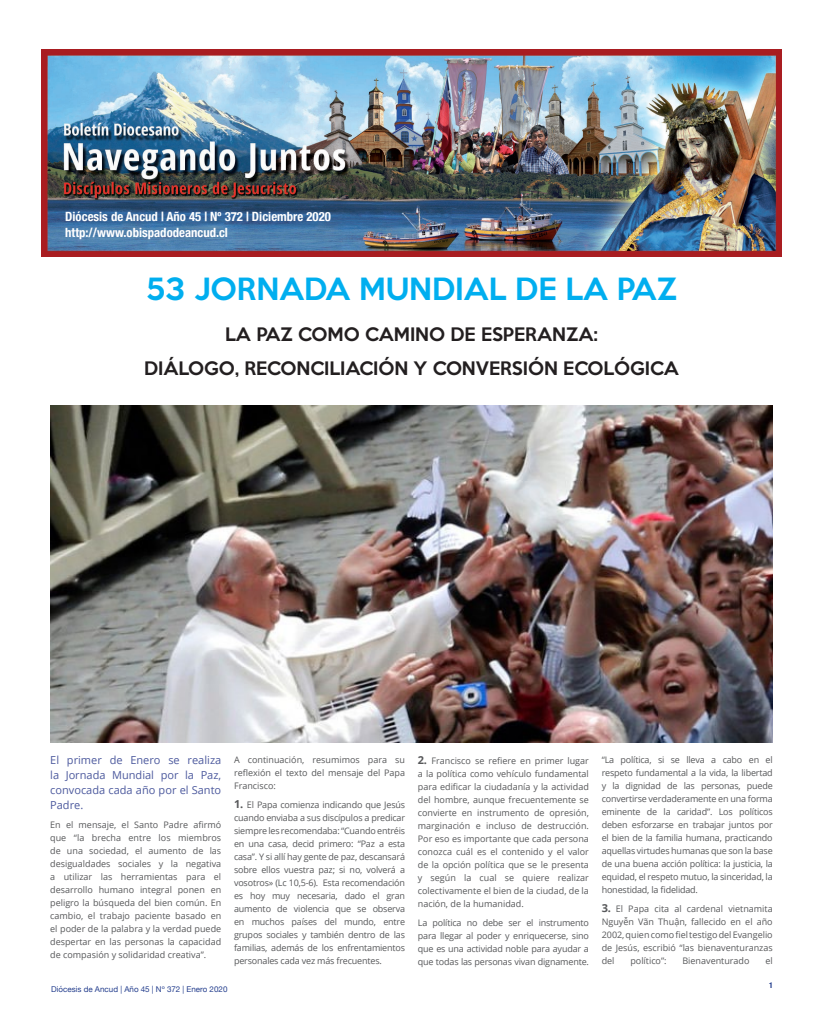
<style>
.page{position:relative;width:823px;height:1021px;background:#fff}
.page>*{position:absolute;margin:0;border:0;box-sizing:border-box;transform-origin:0 0}
.t1{font:500 28px "Keep Calm";color:#00aeef}
.t2{font:500 17px "Keep Calm";color:#231f20}
.t3{font:700 condensed 12.7px "Helvetica Neue";color:#fff}
.t4{font:11px/15px "Open Sans";color:#4d5a9e;text-align:justify}
.t5{font:9px/13px "Open Sans";color:#57585a;text-align:justify}
.t6{font:8px "Helvetica Neue";color:#253f8e}
.t7{font:700 condensed 8px "Helvetica Neue";color:#253f8e}
.s1{font-weight:700;font-size:11px}
</style>
<div class="page">
<img style="left:42px;top:50px;width:738px;height:206px">
<img style="left:50px;top:405px;width:722px;height:338px">
<p class="t3" style="left:65px;top:206px;width:267px">Diócesis de Ancud | Año 45 | Nº 372 | Diciembre 2020</p>
<p class="t3" style="left:65px;top:222px;width:164px">http://www.obispadodeancud.cl</p>
<p class="t1" style="left:146px;top:265px;width:532px">53 JORNADA MUNDIAL DE LA PAZ</p>
<p class="t2" style="left:225px;top:320px;width:374px">LA PAZ COMO CAMINO DE ESPERANZA:</p>
<p class="t2" style="left:144px;top:353px;width:536px">DIÁLOGO, RECONCILIACIÓN Y CONVERSIÓN ECOLÓGICA</p>
<p class="t4" style="left:50px;top:752px;width:172px">El primer de Enero se realiza la Jornada Mundial por la Paz, convocada cada año por el Santo Padre.</p>
<p class="t5" style="left:50px;top:818px;width:172px">En el mensaje, el Santo Padre afirmó que “la brecha entre los miembros de una sociedad, el aumento de las desigualdades sociales y la negativa a utilizar las herramientas para el desarrollo humano integral ponen en peligro la búsqueda del bien común. En cambio, el trabajo paciente basado en el poder de la palabra y la verdad puede despertar en las personas la capacidad de compasión y solidaridad creativa”.</p>
<p class="t5" style="left:234px;top:752px;width:172px">A continuación, resumimos para su reflexión el texto del mensaje del Papa Francisco:</p>
<p class="t5" style="left:234px;top:797px;width:172px"><span class="s1">1.</span> El Papa comienza indicando que Jesús cuando enviaba a sus discípulos a predicar siempre les recomendaba: “Cuando entréis en una casa, decid primero: “Paz a esta casa”. Y si allí hay gente de paz, descansará sobre ellos vuestra paz; si no, volverá a vosotros» (Lc 10,5-6). Esta recomendación es hoy muy necesaria, dado el gran aumento de violencia que se observa en muchos países del mundo, entre grupos sociales y también dentro de las familias, además de los enfrentamientos personales cada vez más frecuentes.</p>
<p class="t6" style="left:51px;top:983px;width:178px">Diócesis de Ancud | Año 45 | Nº 372 | Enero 2020</p>
<p class="t5" style="left:417px;top:754px;width:172px"><span class="s1">2.</span> Francisco se refiere en primer lugar a la política como vehículo fundamental para edificar la ciudadanía y la actividad del hombre, aunque frecuentemente se convierte en instrumento de opresión, marginación e incluso de destrucción.<br>Por eso es importante que cada persona conozca cuál es el contenido y el valor de la opción política que se le presenta y según la cual se quiere realizar colectivamente el bien de la ciudad, de la nación, de la humanidad.</p>
<p class="t5" style="left:417px;top:916px;width:172px">La política no debe ser el instrumento para llegar al poder y enriquecerse, sino que es una actividad noble para ayudar a que todas las personas vivan dignamente.</p>
<p class="t5" style="left:601px;top:752px;width:172px">“La política, si se lleva a cabo en el respeto fundamental a la vida, la libertad y la dignidad de las personas, puede convertirse verdaderamente en una forma eminente de la caridad”. Los políticos deben esforzarse en trabajar juntos por el bien de la familia humana, practicando aquellas virtudes humanas que son la base de una buena acción política: la justicia, la equidad, el respeto mutuo, la sinceridad, la honestidad, la fidelidad.</p>
<p class="t5" style="left:601px;top:901px;width:172px"><span class="s1">3.</span> El Papa cita al cardenal vietnamita Nguyễn Vãn Thuận, fallecido en el año 2002, quien como fiel testigo del Evangelio de Jesús, escribió “las bienaventuranzas del</p>
<p class="t5" style="left:630px;top:953px;width:38px">político”:</p>
<p class="t5" style="left:682px;top:953px;width:69px">Bienaventurado</p>
<p class="t5" style="left:765px;top:953px;width:9px">el</p>
<p class="t7" style="left:768px;top:978px;width:5px">1</p>
</div>
